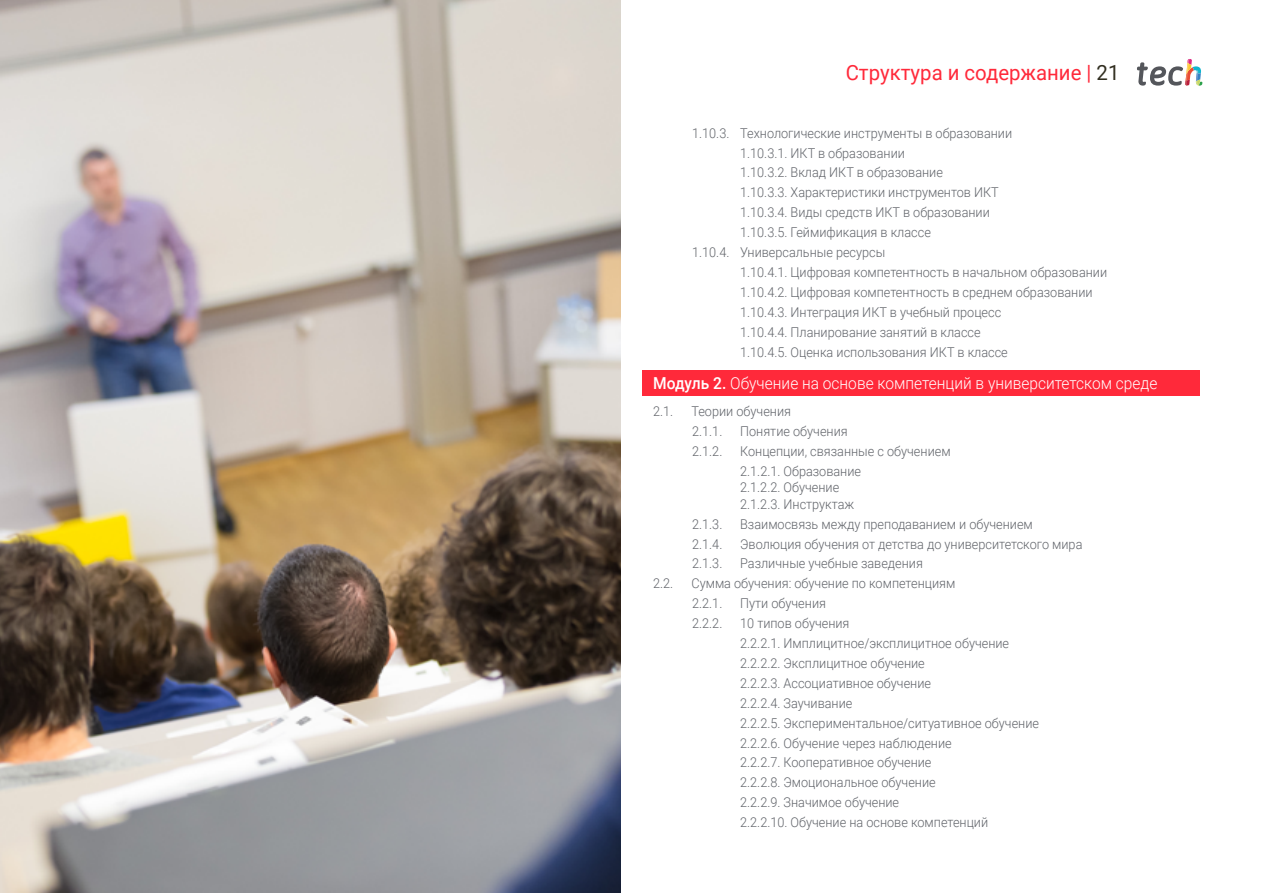
<style>
.page{position:relative;width:1263px;height:893px;background:#fff}
.page>*{position:absolute;margin:0;border:0;box-sizing:border-box;transform-origin:0 0}
.t1{font:21px "Roboto";color:#ff293a}
.t2{font:300 16.5px "Roboto";color:#fff;scale:.94 1}
.t3{font:300 13.5px/20px "Roboto";color:#61646a;scale:.94 1}
.s1{color:#312e20}
.s2{font-weight:500}
</style>
<div class="page">
<div style="left:642px;top:371px;width:557px;height:25px;background:#ff293a"></div>
<svg style="left:1137px;top:59px;width:65px;height:27px"></svg>
<img style="left:0;top:0;width:621px;height:893px">
<h1 class="t1" style="left:846px;top:57px;width:275px">Структура и содержание | <span class="s1">21</span></h1>
<p class="t3" style="left:692px;top:122px;width:342px">1.10.3. Технологические инструменты в образовании</p>
<p class="t3" style="left:740px;top:142px;width:177px">1.10.3.1. ИКТ в образовании</p>
<p class="t3" style="left:740px;top:162px;width:217px">1.10.3.2. Вклад ИКТ в образование</p>
<p class="t3" style="left:740px;top:182px;width:277px">1.10.3.3. Характеристики инструментов ИКТ</p>
<p class="t3" style="left:740px;top:202px;width:267px">1.10.3.4. Виды средств ИКТ в образовании</p>
<p class="t3" style="left:740px;top:222px;width:204px">1.10.3.5. Геймификация в классе</p>
<p class="t3" style="left:692px;top:242px;width:207px">1.10.4. Универсальные ресурсы</p>
<p class="t3" style="left:740px;top:262px;width:392px">1.10.4.1. Цифровая компетентность в начальном образовании</p>
<p class="t3" style="left:740px;top:282px;width:376px">1.10.4.2. Цифровая компетентность в среднем образовании</p>
<p class="t3" style="left:740px;top:302px;width:279px">1.10.4.3. Интеграция ИКТ в учебный процесс</p>
<p class="t3" style="left:740px;top:321px;width:257px">1.10.4.4. Планирование занятий в классе</p>
<p class="t3" style="left:740px;top:341px;width:286px">1.10.4.5. Оценка использования ИКТ в классе</p>
<p class="t2" style="left:653px;top:372px;width:538px"><span class="s2">Модуль 2.</span> Обучение на основе компетенций в университетском среде</p>
<p class="t3" style="left:653px;top:401px;width:23px">2.1.</p>
<p class="t3" style="left:691px;top:401px;width:107px">Теории обучения<br>2.1.1.</p>
<p class="t3" style="left:740px;top:421px;width:116px">Понятие обучения</p>
<p class="t3" style="left:692px;top:441px;width:34px">2.1.2.</p>
<p class="t3" style="left:740px;top:441px;width:225px">Концепции, связанные с обучением<br>2.1.2.1. Образование</p>
<p class="t3" style="left:740px;top:479px;width:123px;line-height:16.5px">2.1.2.2. Обучение<br>2.1.2.3. Инструктаж</p>
<p class="t3" style="left:692px;top:513px;width:34px">2.1.3.</p>
<p class="t3" style="left:740px;top:513px;width:313px">Взаимосвязь между преподаванием и обучением</p>
<p class="t3" style="left:692px;top:533px;width:34px">2.1.4.</p>
<p class="t3" style="left:740px;top:533px;width:366px">Эволюция обучения от детства до университетского мира</p>
<p class="t3" style="left:692px;top:553px;width:34px">2.1.3.</p>
<p class="t3" style="left:740px;top:553px;width:196px">Различные учебные заведения</p>
<p class="t3" style="left:653px;top:573px;width:23px">2.2.</p>
<p class="t3" style="left:691px;top:573px;width:282px">Сумма обучения: обучение по компетенциям<br>2.2.1.</p>
<p class="t3" style="left:740px;top:593px;width:93px">Пути обучения</p>
<p class="t3" style="left:692px;top:613px;width:34px">2.2.2.</p>
<p class="t3" style="left:740px;top:613px;width:319px">10 типов обучения<br>2.2.2.1. Имплицитное/эксплицитное обучение 2.2.2.2. Эксплицитное обучение<br>2.2.2.3. Ассоциативное обучение<br>2.2.2.4. Заучивание<br>2.2.2.5. Экспериментальное/ситуативное обучение 2.2.2.6. Обучение через наблюдение<br>2.2.2.7. Кооперативное обучение<br>2.2.2.8. Эмоциональное обучение<br>2.2.2.9. Значимое обучение<br>2.2.2.10. Обучение на основе компетенций</p>
</div>
